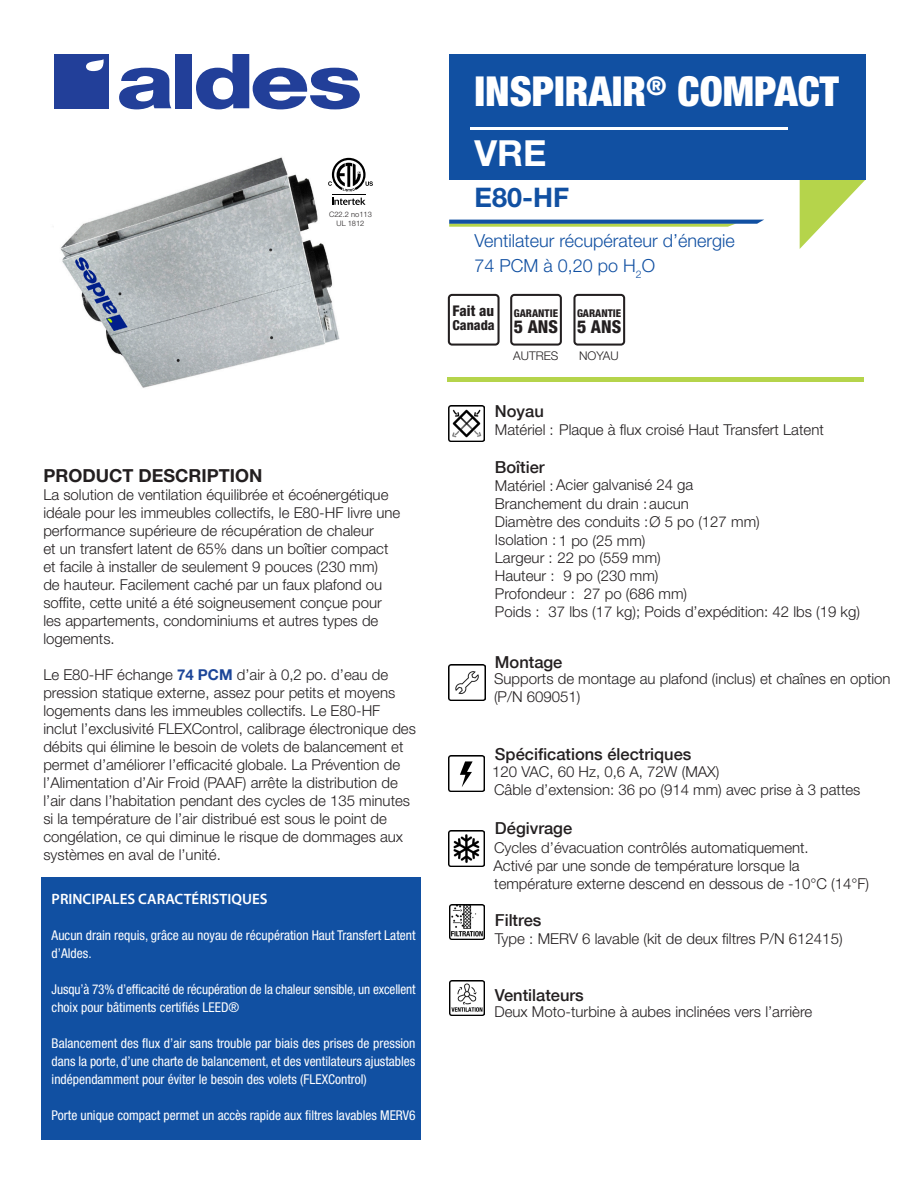
<style>
.page{position:relative;width:918px;height:1188px;background:#fff}
.page>*{position:absolute;margin:0;border:0;box-sizing:border-box;transform-origin:0 0}
.t1{font:900 condensed 41.4px "Helvetica Neue LT Std";color:#fff}
.t2{font:700 36px "Helvetica Neue LT Std";color:#fff}
.t3{font:700 27px "Helvetica Neue LT Std";color:#1150a2}
.t4{font:300 18px "Helvetica Neue LT Std";color:#1150a2}
.t5{font:700 18px "Helvetica Neue LT Std";color:#231f20}
.t6{font:800 condensed 17.85px "Helvetica Neue LT Std";color:#231f20}
.t7{font:500 16.5px "Helvetica Neue LT Com";color:#231f20}
.No_Spacing{font:300 15px/18px "Helvetica Neue LT Std";color:#231f20}
.Spec_Body{font:300 15px "Helvetica Neue LT Std";color:#231f20}
.No_Spacing-2{font:600 15px "Myriad Pro";color:#fff}
.t8{font:800 condensed 14.7px "Helvetica Neue LT Std";color:#231f20}
.t9{font:800 condensed 13.8px "Helvetica Neue LT Std";color:#231f20}
.Spec_Body-2{font:condensed 13.5px/18px "Helvetica Neue LT Std";color:#fff}
.t10{font:300 12px "Helvetica Neue LT Std";color:#231f20}
.t11{font:800 condensed 10.8px "Helvetica Neue LT Std";color:#231f20}
.t12{font:300 7.5px "Helvetica Neue LT Std";color:#231f20}
.s1{font-weight:700;color:#1c4598}
</style>
<div class="page">
<img style="left:449px;top:406px;width:35px;height:35px">
<img style="left:449px;top:664px;width:36px;height:37px">
<img style="left:449px;top:756px;width:36px;height:36px">
<img style="left:449px;top:830px;width:36px;height:36px">
<img style="left:449px;top:904px;width:36px;height:36px">
<img style="left:449px;top:980px;width:36px;height:36px">
<svg style="left:800px;top:180px;width:65px;height:69px"></svg>
<svg style="left:449px;top:220px;width:315px;height:7px"></svg>
<div style="left:449px;top:54px;width:416px;height:126px;background:#1150a2"></div>
<hr style="left:470px;top:127px;width:317px;height:3px;background:#fff">
<div style="left:452px;top:761px;width:30px;height:27px;background:#fff"></div>
<svg style="left:460px;top:761px;width:13px;height:26px"></svg>
<div style="left:448px;top:377px;width:416px;height:5px;background:#b5d44b"></div>
<svg style="left:510px;top:294px;width:52px;height:52px"></svg>
<svg style="left:573px;top:294px;width:52px;height:52px"></svg>
<svg style="left:448px;top:294px;width:52px;height:52px"></svg>
<div style="left:41px;top:877px;width:379px;height:263px;background:#1150a2"></div>
<img style="left:60px;top:157px;width:290px;height:231px">
<div style="left:54px;top:54px;width:54px;height:54px;background:#223f99"></div>
<svg style="left:119px;top:68px;width:52px;height:41px"></svg>
<div style="left:175px;top:54px;width:17px;height:54px;background:#223f99"></div>
<svg style="left:196px;top:54px;width:164px;height:55px"></svg>
<svg style="left:86px;top:59px;width:18px;height:12px"></svg>
<svg style="left:332px;top:198px;width:34px;height:7px"></svg>
<hr style="left:332px;top:194px;width:34px;height:1px;background:#000">
<svg style="left:328px;top:158px;width:45px;height:33px"></svg>
<p class="t12" style="left:329px;top:210px;width:44px">C22.2 no113</p>
<p class="t12" style="left:337px;top:219px;width:29px">UL 1812</p>
<p class="t5" style="left:43px;top:464px;width:221px">PRODUCT DESCRIPTION</p>
<p class="No_Spacing" style="left:43px;top:485px;width:359px">La solution de ventilation équilibrée et écoénergétique idéale pour les immeubles collectifs, le E80-HF livre une performance supérieure de récupération de chaleur<br>et un transfert latent de 65% dans un boîtier compact et facile à installer de seulement 9 pouces (230 mm)<br>de hauteur. Facilement caché par un faux plafond ou soffite, cette unité a été soigneusement conçue pour les appartements, condominiums et autres types de logements.</p>
<p class="No_Spacing" style="left:43px;top:665px;width:374px">Le E80-HF échange <span class="s1">74 PCM</span> d’air à 0,2 po. d’eau de pression statique externe, assez pour petits et moyens logements dans les immeubles collectifs. Le E80-HF inclut l’exclusivité FLEXControl, calibrage électronique des débits qui élimine le besoin de volets de balancement et permet d’améliorer l’efficacité globale. La Prévention de l’Alimentation d’Air Froid (PAAF) arrête la distribution de l’air dans l’habitation pendant des cycles de 135 minutes si la température de l’air distribué est sous le point de congélation, ce qui diminue le risque de dommages aux systèmes en aval de l’unité.</p>
<p class="No_Spacing-2" style="left:52px;top:889px;width:217px">PRINCIPALES CARACTÉRISTIQUES</p>
<p class="Spec_Body-2" style="left:52px;top:926px;width:366px">Aucun drain requis, grâce au noyau de récupération Haut Transfert Latent d’Aldes.</p>
<p class="Spec_Body-2" style="left:52px;top:980px;width:366px">Jusqu’à 73% d’efficacité de récupération de la chaleur sensible, un excellent choix pour bâtiments certifiés LEED®</p>
<p class="Spec_Body-2" style="left:52px;top:1034px;width:365px;text-align:justify">Balancement des flux d’air sans trouble par biais des prises de pression dans la porte, d’une charte de balancement, et des ventilateurs ajustables indépendamment pour éviter le besoin des volets (FLEXControl)</p>
<p class="Spec_Body-2" style="left:52px;top:1106px;width:366px">Porte unique compact permet un accès rapide aux filtres lavables MERV6</p>
<p class="t1" style="left:475px;top:66px;width:366px">INSPIRAIR<sup>®</sup> COMPACT</p>
<p class="t2" style="left:475px;top:131px;width:73px">VRE</p>
<p class="t3" style="left:475px;top:181px;width:96px">E80-HF</p>
<p class="t4" style="left:475px;top:230px;width:262px">Ventilateur récupérateur d’énergie</p>
<p class="t4" style="left:475px;top:254px;width:182px">74 PCM à 0,20 po H<sub>2</sub>O</p>
<p class="t8" style="left:452px;top:302px;width:43px">Fait au</p>
<p class="t11" style="left:514px;top:307px;width:46px">GARANTIE</p>
<p class="t6" style="left:514px;top:316px;width:46px">5 ANS</p>
<p class="t11" style="left:577px;top:307px;width:46px">GARANTIE</p>
<p class="t9" style="left:452px;top:316px;width:44px">Canada</p>
<p class="t6" style="left:577px;top:316px;width:46px">5 ANS</p>
<p class="t10" style="left:513px;top:348px;width:47px">AUTRES</p>
<p class="t10" style="left:579px;top:348px;width:41px">NOYAU</p>
<p class="t7" style="left:495px;top:402px;width:50px">Noyau</p>
<p class="No_Spacing" style="left:495px;top:420px;width:330px">Matériel : Plaque à flux croisé Haut Transfert Latent</p>
<p class="t7" style="left:495px;top:457px;width:51px">Boîtier</p>
<p class="No_Spacing" style="left:495px;top:476px;width:266px">Matériel :Acier galvanisé 24 ga<br>Branchement du drain :aucun<br>Diamètre des conduits :Ø 5 po (127 mm)<br>Isolation : 1 po (25 mm)</p>
<p class="No_Spacing" style="left:495px;top:548px;width:167px">Largeur : 22 po (559 mm)<br>Hauteur :<br>Profondeur :<br>Poids :</p>
<p class="t7" style="left:495px;top:652px;width:69px">Montage</p>
<p class="No_Spacing" style="left:564px;top:567px;width:97px">9 po (230 mm)</p>
<p class="No_Spacing" style="left:584px;top:584px;width:105px">27 po (686 mm)</p>
<p class="No_Spacing" style="left:549px;top:602px;width:313px">37 lbs (17 kg); Poids d’expédition: 42 lbs (19 kg)</p>
<p class="No_Spacing" style="left:494px;top:670px;width:398px">Supports de montage au plafond (inclus) et chaînes en option (P/N 609051)</p>
<p class="t7" style="left:495px;top:744px;width:198px">Spécifications électriques</p>
<p class="No_Spacing" style="left:492px;top:762px;width:229px">120 VAC, 60 Hz, 0,6 A, 72W (MAX)</p>
<p class="No_Spacing" style="left:494px;top:780px;width:368px">Câble d’extension: 36 po (914 mm) avec prise à 3 pattes</p>
<p class="t7" style="left:495px;top:818px;width:79px">Dégivrage</p>
<p class="No_Spacing" style="left:494px;top:838px;width:316px">Cycles d’évacuation contrôlés automatiquement.</p>
<p class="No_Spacing" style="left:493px;top:856px;width:377px">Activé par une sonde de température lorsque la température externe descend en dessous de -10°C (14°F)</p>
<p class="t7" style="left:495px;top:910px;width:48px">Filtres</p>
<p class="No_Spacing" style="left:495px;top:929px;width:349px">Type : MERV 6 lavable (kit de deux filtres P/N 612415)</p>
<p class="t7" style="left:495px;top:985px;width:90px">Ventilateurs</p>
<p class="Spec_Body" style="left:494px;top:1002px;width:319px">Deux Moto-turbine à aubes inclinées vers l’arrière</p>
</div>
